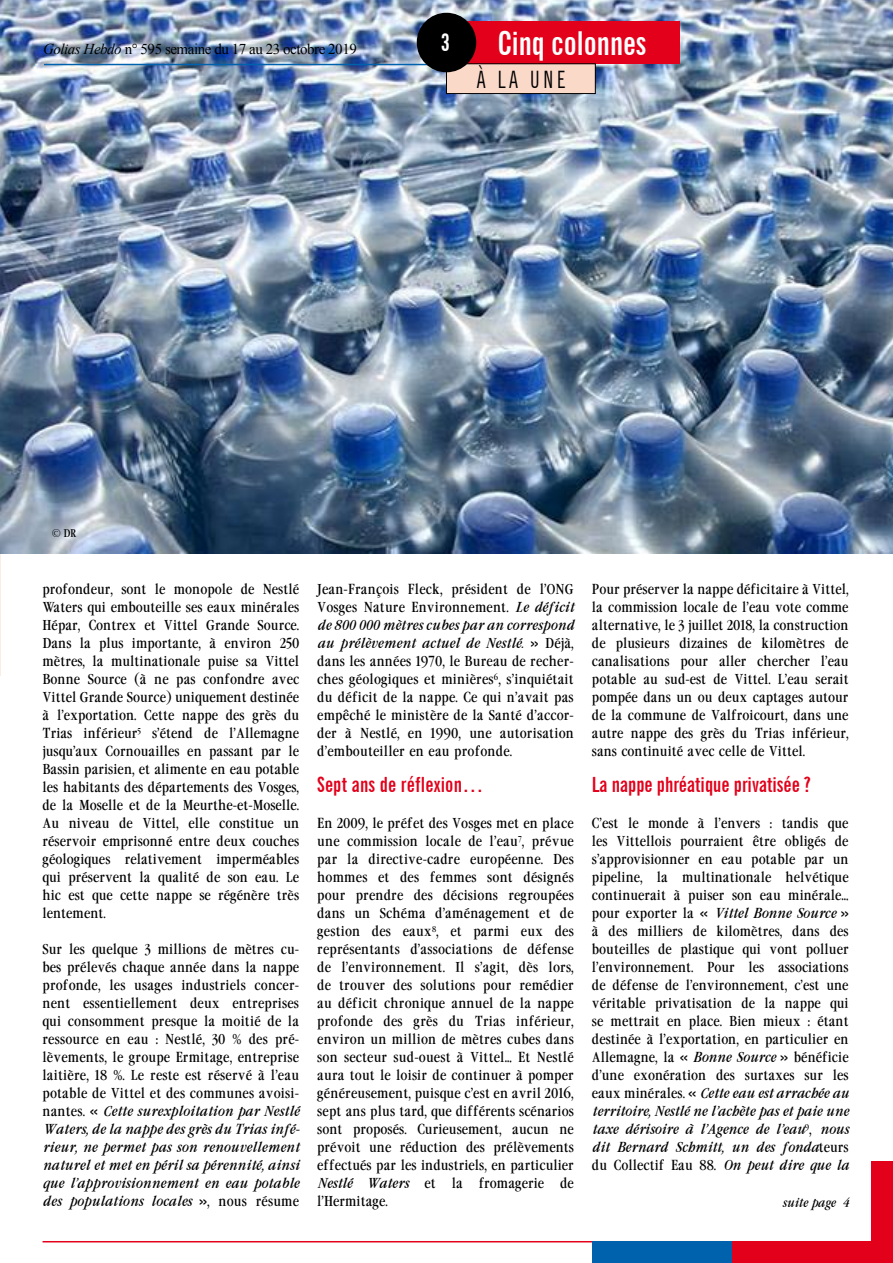
<style>
.page{position:relative;width:893px;height:1263px;background:#fff}
.page>*{position:absolute;margin:0;border:0;box-sizing:border-box;transform-origin:0 0}
.t1{font:700 extra-condensed 33px "News Gothic BT";color:#fff}
.t2{font:extra-condensed 24px "News Gothic BT";color:#000}
.t3{font:700 extra-condensed 24px "News Gothic BT";color:#fff}
.t4{font:700 extra-condensed 21px "News Gothic BT";color:#e2001a}
.t5{font:15px "Times New Roman";letter-spacing:-.03em;color:#000}
.t6{font:13.5px/18px "Garamond Cond";color:#000;text-align:justify}
.t7{font:italic 12px "Garamond Cond";color:#000}
.t8{font:10.5px "Garamond Cond";color:#000}
.s1{font-style:italic}
</style>
<div class="page">
<hr style="left:0;top:0;width:1px;height:675px;background:#fdece3">
<img style="left:0;top:0;width:893px;height:554px">
<hr style="left:44px;top:64px;width:405px;height:1px;background:#0062ac">
<div style="left:446px;top:21px;width:234px;height:43px;background:#e2001a"></div>
<div style="left:446px;top:64px;width:149px;height:30px;background:#fbd9c9"></div>
<div style="left:446px;top:63px;width:150px;height:31px;border:1px solid #000"></div>
<div style="left:417px;top:13px;width:59px;height:59px;background:#000;border-radius:50%"></div>
<hr style="left:43px;top:1241px;width:850px;height:1px;background:#e2001a">
<div style="left:872px;top:1161px;width:21px;height:102px;background:#e2001a"></div>
<div style="left:731px;top:1242px;width:162px;height:21px;background:#e2001a"></div>
<div style="left:592px;top:1242px;width:140px;height:21px;background:#0062ac"></div>
<p class="t5" style="left:43px;top:39px;width:315px"><span class="s1">Golias Hebdo</span> n° 595 semaine du 17 au 23 octobre 2019</p>
<h2 class="t3" style="left:441px;top:28px;width:11px">3</h2>
<h1 class="t1" style="left:498px;top:24px;width:150px">Cinq colonnes</h1>
<h2 class="t2" style="left:477px;top:65px;width:90px">À LA UNE</h2>
<p class="t8" style="left:52px;top:527px;width:26px">© DR</p>
<p class="t6" style="left:43px;top:580px;width:258px">profondeur, sont le monopole de Nestlé Waters qui embouteille ses eaux minérales Hépar, Contrex et Vittel Grande Source.<br>Dans la plus importante, à environ 250 mètres, la multinationale puise sa Vittel Bonne Source (à ne pas confondre avec Vittel Grande Source) uniquement destinée à l’exportation. Cette nappe des grès du Trias inférieur<sup>5</sup> s’étend de l’Allemagne jusqu’aux Cornouailles en passant par le Bassin parisien, et alimente en eau potable les habitants des départements des Vosges, de la Moselle et de la Meurthe-et-Moselle.<br>Au niveau de Vittel, elle constitue un réservoir emprisonné entre deux couches géologiques relativement imperméables qui préservent la qualité de son eau. Le hic est que cette nappe se régénère très lentement.</p>
<p class="t6" style="left:43px;top:940px;width:259px">Sur les quelque 3 millions de mètres cu&shy;bes prélevés chaque année dans la nappe profonde, les usages industriels concer&shy;nent essentiellement deux entreprises qui consomment presque la moitié de la ressource en eau : Nestlé, 30 % des pré&shy;lèvements, le groupe Ermitage, entreprise laitière, 18 %. Le reste est réservé à l’eau potable de Vittel et des communes avoisi&shy;nantes. « <span class="s1">Cette surexploitation par Nestlé Waters, de la nappe des grès du Trias infé&shy;rieur, ne permet pas son renouvellement naturel et met en péril sa pérennité, ainsi que l’approvisionnement en eau potable des populations locales</span> », nous résume</p>
<p class="t6" style="left:317px;top:580px;width:258px">Jean-François Fleck, président de l’ONG Vosges Nature Environnement. <span class="s1">Le déficit de 800 000 mètres cubes par an correspond au prélèvement actuel de Nestlé.</span> » Déjà, dans les années 1970, le Bureau de recher&shy;ches géologiques et minières<sup>6</sup>, s’inquiétait du déficit de la nappe. Ce qui n’avait pas empêché le ministère de la Santé d’accor&shy;der à Nestlé, en 1990, une autorisation d’embouteiller en eau profonde.</p>
<h3 class="t4" style="left:317px;top:772px;width:168px">Sept ans de réflexion…</h3>
<p class="t6" style="left:317px;top:814px;width:258px">En 2009, le préfet des Vosges met en place une commission locale de l’eau<sup>7</sup>, prévue par la directive-cadre européenne. Des hommes et des femmes sont désignés pour prendre des décisions regroupées dans un Schéma d’aménagement et de gestion des eaux<sup>8</sup>, et parmi eux des représentants d’associations de défense de l’environnement. Il s’agit, dès lors, de trouver des solutions pour remédier au déficit chronique annuel de la nappe profonde des grès du Trias inférieur, environ un million de mètres cubes dans son secteur sud-ouest à Vittel… Et Nestlé aura tout le loisir de continuer à pomper généreusement, puisque c’est en avril 2016, sept ans plus tard, que différents scénarios sont proposés. Curieusement, aucun ne prévoit une réduction des prélèvements effectués par les industriels, en particulier <span class="s1">Nestlé Waters</span> et la fromagerie de l’Hermitage.</p>
<p class="t6" style="left:592px;top:580px;width:258px">Pour préserver la nappe déficitaire à Vittel, la commission locale de l’eau vote comme alternative, le 3 juillet 2018, la construction de plusieurs dizaines de kilomètres de canalisations pour aller chercher l’eau potable au sud-est de Vittel. L’eau serait pompée dans un ou deux captages autour de la commune de Valfroicourt, dans une autre nappe des grès du Trias inférieur, sans continuité avec celle de Vittel.</p>
<h3 class="t4" style="left:592px;top:772px;width:221px">La nappe phréatique privatisée ?</h3>
<p class="t6" style="left:592px;top:814px;width:258px">C’est le monde à l’envers : tandis que les Vittellois pourraient être obligés de s’approvisionner en eau potable par un pipeline, la multinationale helvétique continuerait à puiser son eau minérale… pour exporter la « <span class="s1">Vittel Bonne Source</span> » à des milliers de kilomètres, dans des bouteilles de plastique qui vont polluer l’environnement. Pour les associations de défense de l’environnement, c’est une véritable privatisation de la nappe qui se mettrait en place. Bien mieux : étant destinée à l’exportation, en particulier en Allemagne, la « <span class="s1">Bonne Source</span> » bénéficie d’une exonération des surtaxes sur les eaux minérales. « <span class="s1">Cette eau est arrachée au territoire, Nestlé ne l’achète pas et paie une taxe dérisoire à l’Agence de l’eau</span><sup>9</sup>, <span class="s1">nous dit Bernard Schmitt, un des fonda</span>teurs du Collectif Eau 88. <span class="s1">On peut dire que la</span></p>
<p class="t7" style="left:782px;top:1194px;width:68px">suite page 4</p>
</div>
